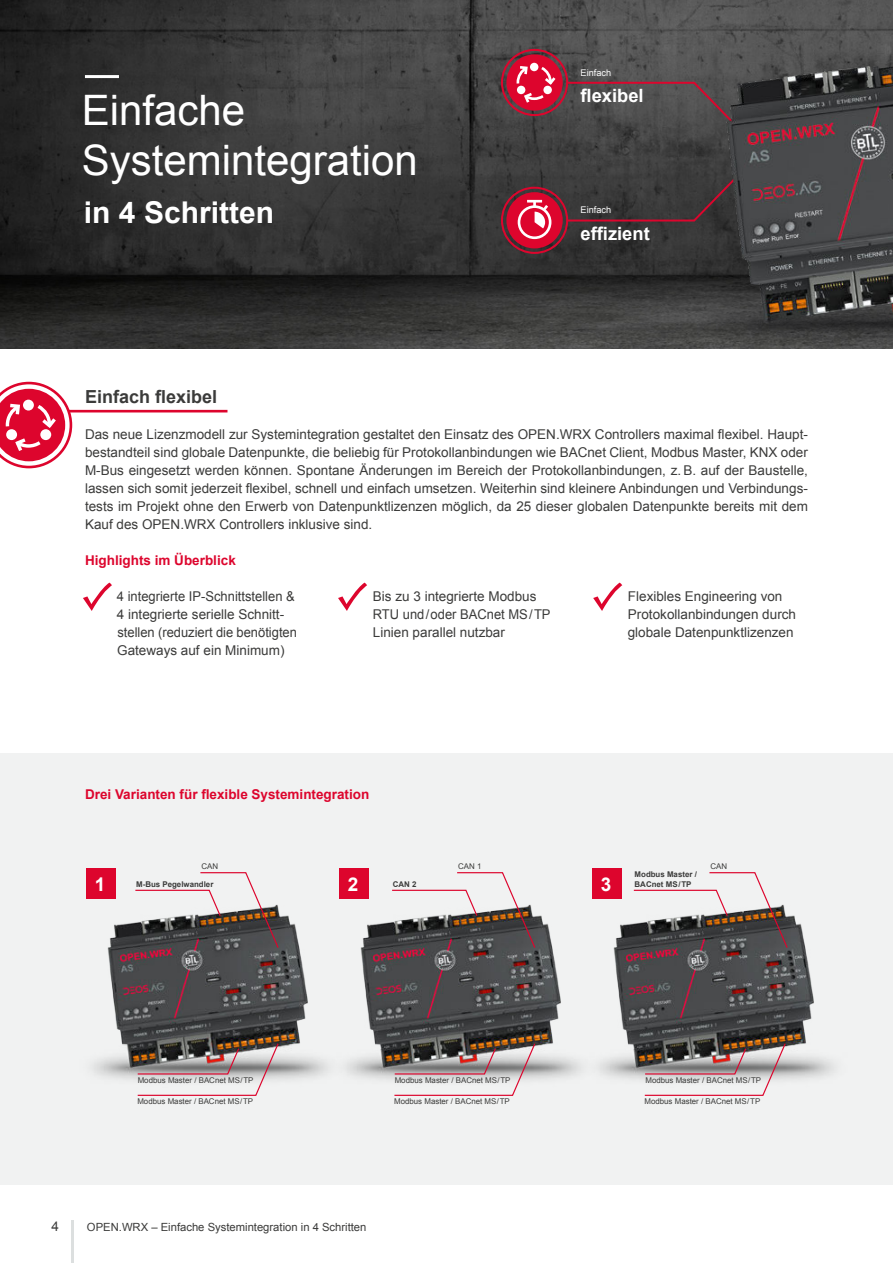
<style>
.page{position:relative;width:893px;height:1263px;background:#fff}
.page>*{position:absolute;margin:0;border:0;box-sizing:border-box;transform-origin:0 0}
.t1{font:42px/50.4px "Arial";color:#fff}
.t2{font:700 30px "Arial";color:#fff}
.t3{font:700 18.9px "Arial";color:#fff}
.t4{font:700 18.3px "Arial";color:#fff}
.t5{font:700 18px "Arial";color:#3b3b3a}
.t6{font:13.5px/18px "Arial";color:#3b3b3a}
.t7{font:13.5px/18px "Arial";color:#3b3b3a;scale:.96 1}
.t8{font:700 13.5px "Arial";color:#dd052d}
.t9{font:11.25px "Arial";color:#3b3b3a}
.t10{font:9.15px "Arial";color:#fff}
.t11{font:7.95px "Arial";color:#3b3b3a}
.t12{font:700 7.95px/9.4px "Arial";color:#3b3b3a}
</style>
<div class="page">
<img style="left:0;top:0;width:893px;height:349px">
<div style="left:0;top:753px;width:893px;height:431px;background:#f1f2f2"></div>
<hr style="left:71px;top:1220px;width:2px;height:43px;background:#dcdfdf">
<hr style="left:85px;top:75px;width:34px;height:3px;background:#fff">
<svg style="left:565px;top:81px;width:107px;height:141px;background:#464042"></svg>
<div style="left:506px;top:54px;width:57px;height:57px;background:#dd052d;border-radius:50%"></div>
<div style="left:501px;top:49px;width:67px;height:67px;border:2px solid #dd052d;border-radius:50%"></div>
<svg style="left:515px;top:64px;width:43px;height:42px"></svg>
<div style="left:506px;top:192px;width:57px;height:56px;background:#dd052d;border-radius:50%"></div>
<div style="left:501px;top:187px;width:67px;height:67px;border:2px solid #dd052d;border-radius:50%"></div>
<div style="left:518px;top:205px;width:33px;height:34px;border:3px solid #fff;border-radius:50%"></div>
<svg style="left:533px;top:203px;width:18px;height:25px"></svg>
<hr style="left:527px;top:200px;width:15px;height:3px;background:#fff">
<img style="left:672px;top:31px;width:221px;height:318px">
<img style="left:93px;top:893px;width:235px;height:187px">
<img style="left:137px;top:1042px;width:143px;height:54px">
<svg style="left:134px;top:872px;width:146px;height:77px"></svg>
<div style="left:86px;top:869px;width:29px;height:30px;background:#dd052d"></div>
<img style="left:328px;top:893px;width:254px;height:187px">
<img style="left:393px;top:1042px;width:143px;height:54px">
<svg style="left:391px;top:872px;width:145px;height:77px"></svg>
<div style="left:339px;top:869px;width:29px;height:30px;background:#dd052d"></div>
<img style="left:599px;top:893px;width:236px;height:187px">
<img style="left:644px;top:1042px;width:143px;height:54px">
<svg style="left:633px;top:872px;width:156px;height:77px"></svg>
<div style="left:592px;top:869px;width:29px;height:30px;background:#dd052d"></div>
<svg style="left:0;top:382px;width:72px;height:86px"></svg>
<hr style="left:68px;top:410px;width:159px;height:2px;background:#dd052d">
<svg style="left:83px;top:582px;width:29px;height:29px"></svg>
<svg style="left:338px;top:582px;width:29px;height:29px"></svg>
<svg style="left:593px;top:582px;width:29px;height:29px"></svg>
<h1 class="t1" style="left:82px;top:85px;width:338px">Einfache<br>Systemintegration</h1>
<h2 class="t2" style="left:84px;top:192px;width:192px">in 4 Schritten</h2>
<p class="t10" style="left:581px;top:66px;width:32px">Einfach</p>
<h3 class="t4" style="left:581px;top:84px;width:65px">flexibel</h3>
<p class="t10" style="left:581px;top:204px;width:32px">Einfach</p>
<h3 class="t4" style="left:581px;top:221px;width:71px">effizient</h3>
<h3 class="t5" style="left:85px;top:384px;width:134px">Einfach flexibel</h3>
<p class="t6" style="left:85px;top:425px;width:724px;text-align:justify">Das neue Lizenzmodell zur Systemintegration gestaltet den Einsatz des OPEN.WRX Controllers maximal flexibel. Haupt&shy;bestandteil sind globale Datenpunkte, die beliebig für Protokollanbindungen wie BACnet Client, Modbus Master, KNX oder M-Bus eingesetzt werden können. Spontane Änderungen im Bereich der Protokollanbindungen, z. B. auf der Baustelle, lassen sich somit jederzeit flexibel, schnell und einfach umsetzen. Weiterhin sind kleinere Anbindungen und Verbindungs&shy;tests im Projekt ohne den Erwerb von Datenpunktlizenzen möglich, da 25 dieser globalen Datenpunkte bereits mit dem Kauf des OPEN.WRX Controllers inklusive sind.</p>
<p class="t8" style="left:85px;top:551px;width:152px">Highlights im Überblick</p>
<p class="t7" style="left:117px;top:587px;width:189px">4 integrierte IP-Schnittstellen &amp;<br>4 integrierte serielle Schnitt&shy;stellen (reduziert die benötigten<br>Gateways auf ein Minimum)</p>
<p class="t6" style="left:373px;top:587px;width:179px">Bis zu 3 integrierte Modbus<br>RTU und/oder BACnet MS/TP<br>Linien parallel nutzbar</p>
<p class="t6" style="left:628px;top:587px;width:170px">Flexibles Engineering von<br>Protokollanbindungen durch globale Datenpunktlizenzen</p>
<p class="t8" style="left:85px;top:785px;width:286px">Drei Varianten für flexible Systemintegration</p>
<p class="t11" style="left:201px;top:863px;width:18px">CAN</p>
<p class="t11" style="left:458px;top:863px;width:25px">CAN 1</p>
<h3 class="t3" style="left:348px;top:877px;width:12px">2</h3>
<p class="t12" style="left:635px;top:870px;width:64px">Modbus Master /<br>BACnet MS/TP</p>
<h3 class="t3" style="left:95px;top:877px;width:12px">1</h3>
<p class="t12" style="left:393px;top:880px;width:25px">CAN 2</p>
<h3 class="t3" style="left:601px;top:877px;width:12px">3</h3>
<p class="t12" style="left:136px;top:880px;width:79px">M-Bus Pegelwandler</p>
<p class="t11" style="left:711px;top:863px;width:18px">CAN</p>
<p class="t11" style="left:138px;top:1077px;width:117px">Modbus Master / BACnet MS/TP</p>
<p class="t11" style="left:137px;top:1099px;width:117px">Modbus Master / BACnet MS/TP</p>
<p class="t11" style="left:395px;top:1077px;width:117px">Modbus Master / BACnet MS/TP</p>
<p class="t11" style="left:394px;top:1099px;width:117px">Modbus Master / BACnet MS/TP</p>
<p class="t6" style="left:52px;top:1218px;width:9px">4</p>
<p class="t9" style="left:87px;top:1219px;width:281px">OPEN.WRX – Einfache Systemintegration in 4 Schritten</p>
<p class="t11" style="left:645px;top:1077px;width:117px">Modbus Master / BACnet MS/TP</p>
<p class="t11" style="left:644px;top:1099px;width:117px">Modbus Master / BACnet MS/TP</p>
</div>
